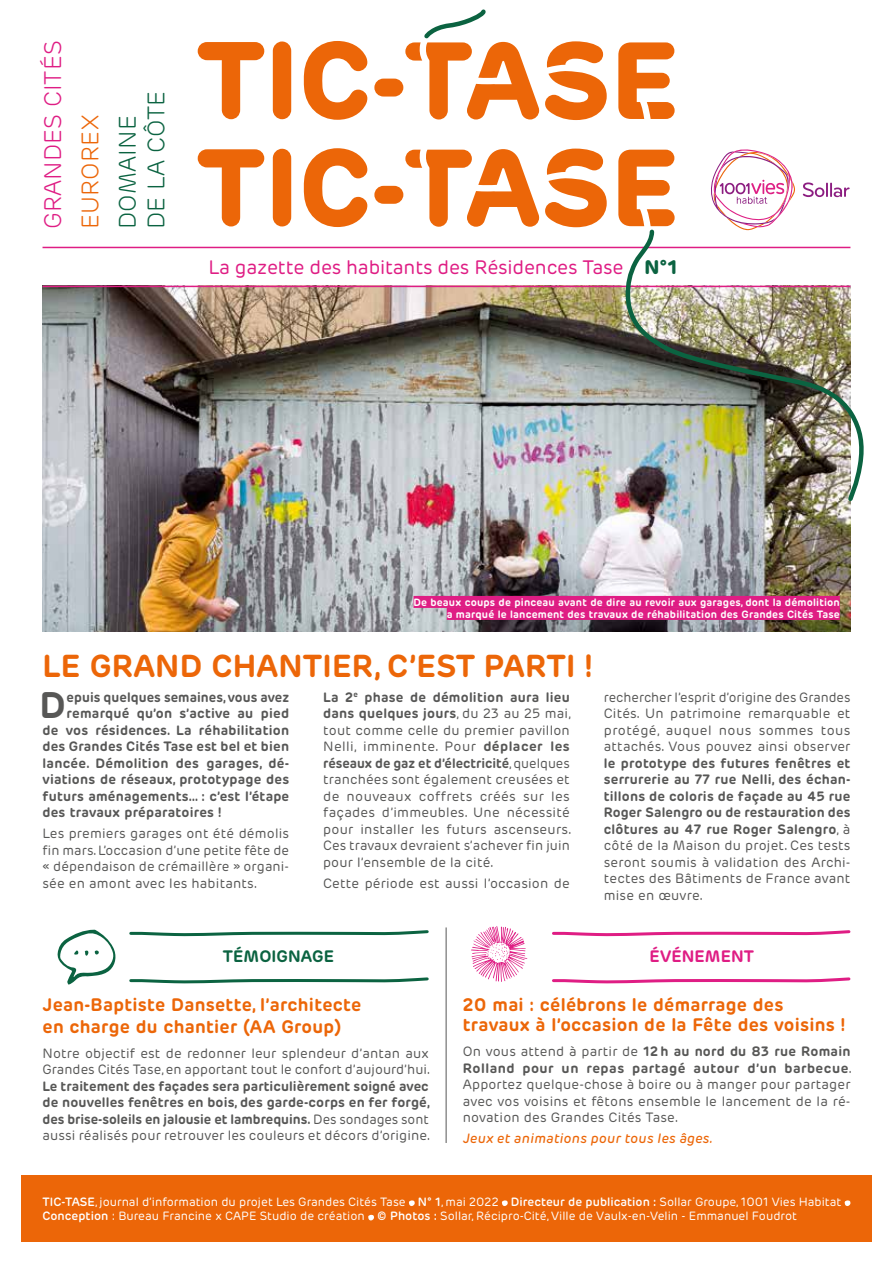
<style>
.page{position:relative;width:893px;height:1263px;background:#fff}
.page>*{position:absolute;margin:0;border:0;box-sizing:border-box;transform-origin:0 0}
.t1{font:800 108.15px/107.2px "Rubrik New";letter-spacing:.005em;color:#ec6608}
.t2{font:700 36.75px "Rubrik New";color:#575756}
.t3{font:700 31.5px "Rubrik New";letter-spacing:.005em;color:#ec6608}
.t4{font:300 24px/28.8px "Rubrik New";letter-spacing:.005em;color:#0b6341}
.t5{font:300 24px "Rubrik New";letter-spacing:.005em;color:#df1d84}
.t6{font:300 24px "Rubrik New";letter-spacing:.005em;color:#ec6608}
.t7{font:19.5px "Rubrik New";letter-spacing:-.01em;color:#df1d84}
.t8{font:700 18px/22.5px "Rubrik New";letter-spacing:.015em;color:#ec6608}
.t9{font:700 16.5px "Rubrik New";letter-spacing:.005em;color:#0b6341}
.t10{font:700 16.5px "Rubrik New";letter-spacing:.005em;color:#df1d84}
.t11{font:13.5px/16.5px "Rubrik New";letter-spacing:.01em;color:#575756;text-align:justify}
.t12{font:700 13.5px/16.5px "Rubrik New";letter-spacing:.015em;color:#575756;text-align:justify}
.t13{font:italic 500 13.5px "Rubrik New";letter-spacing:.015em;color:#ec6608}
.t14{font:12px/14.4px "Rubrik New";color:#fff}
.t15{font:700 10.5px/12px "Rubrik New";letter-spacing:.015em;color:#fff;text-align:right}
.s1{font-weight:800;color:#0b6341}
.s2{font-weight:700}
.s3{font-weight:400}
.s4{font-weight:600}
</style>
<div class="page">
<div style="left:21px;top:1175px;width:851px;height:67px;background:#ec6608"></div>
<svg style="left:409px;top:1200px;width:6px;height:6px"></svg>
<svg style="left:502px;top:1200px;width:6px;height:6px"></svg>
<svg style="left:844px;top:1200px;width:7px;height:6px"></svg>
<svg style="left:368px;top:1215px;width:6px;height:6px"></svg>
<img style="left:43px;top:287px;width:807px;height:344px">
<div style="left:413px;top:596px;width:427px;height:12px;background:#df1d84"></div>
<div style="left:447px;top:608px;width:393px;height:12px;background:#df1d84"></div>
<svg style="left:405px;top:149px;width:134px;height:78px"></svg>
<svg style="left:545px;top:41px;width:62px;height:79px"></svg>
<svg style="left:545px;top:149px;width:62px;height:78px"></svg>
<svg style="left:618px;top:42px;width:57px;height:77px"></svg>
<svg style="left:618px;top:150px;width:57px;height:76px"></svg>
<svg style="left:552px;top:977px;width:299px;height:7px"></svg>
<svg style="left:129px;top:977px;width:300px;height:7px"></svg>
<svg style="left:552px;top:930px;width:299px;height:7px"></svg>
<svg style="left:129px;top:930px;width:300px;height:7px"></svg>
<hr style="left:43px;top:286px;width:807px;height:1px;background:#df1d84">
<hr style="left:43px;top:247px;width:807px;height:1px;background:#df1d84">
<hr style="left:446px;top:927px;width:1px;height:216px;background:#575756">
<svg style="left:405px;top:9px;width:134px;height:111px"></svg>
<img style="left:623px;top:229px;width:241px;height:275px">
<svg style="left:57px;top:930px;width:59px;height:54px"></svg>
<svg style="left:471px;top:926px;width:56px;height:56px"></svg>
<svg style="left:710px;top:149px;width:85px;height:81px"></svg>
<svg style="left:803px;top:182px;width:47px;height:15px"></svg>
<h3 class="t5" style="left:39px;top:229px;width:190px;rotate:-90deg">GRANDES CITÉS</h3>
<h3 class="t6" style="left:76px;top:229px;width:116px;rotate:-90deg">EUROREX</h3>
<h3 class="t4" style="left:114px;top:229px;width:140px;rotate:-90deg">DOMAINE<br>DE LA CÔTE</h3>
<h1 class="t1" style="left:197px;top:27px;width:211px">TIC-<br>TIC-</h1>
<h3 class="t7" style="left:208px;top:255px;width:471px">La gazette des habitants des Résidences Tase <span class="s1">N°1</span></h3>
<p class="t15" style="left:413px;top:596px;width:428px">De beaux coups de pinceau avant de dire au revoir aux garages, dont la démolition a marqué le lancement des travaux de réhabilitation des Grandes Cités Tase</p>
<h3 class="t3" style="left:43px;top:646px;width:551px">LE GRAND CHANTIER, C’EST PARTI !</h3>
<h2 class="t2" style="left:40px;top:682px;width:28px">D</h2>
<p class="t12" style="left:67px;top:689px;width:224px">epuis quelques semaines, vous avez</p>
<p class="t12" style="left:67px;top:705px;width:224px">remarqué qu’on s’active au pied</p>
<p class="t12" style="left:43px;top:722px;width:248px">de vos résidences. La réhabilitation</p>
<p class="t12" style="left:43px;top:738px;width:248px">des Grandes Cités Tase est bel et bien</p>
<p class="t12" style="left:43px;top:755px;width:248px">lancée. Démolition des garages, dé-</p>
<p class="t12" style="left:43px;top:771px;width:248px">viations de réseaux, prototypage des</p>
<p class="t12" style="left:43px;top:788px;width:248px">futurs aménagements… : c’est l’étape</p>
<p class="t12" style="left:43px;top:804px;width:181px">des travaux préparatoires !</p>
<p class="t11" style="left:43px;top:825px;width:248px">Les premiers garages ont été démolis fin mars. L’occasion d’une petite fête de « dépendaison de crémaillère » organi&shy;sée en amont avec les habitants.</p>
<p class="t11" style="left:323px;top:689px;width:250px"><span class="s2">La 2</span><sup>e</sup> <span class="s2">phase de démolition aura lieu dans quelques jours</span>, du 23 au 25 mai, tout comme celle du premier pavillon Nelli, imminente. Pour <span class="s2">déplacer les réseaux de gaz et d’électricité</span>, quelques tranchées sont également creusées et de nouveaux coffrets créés sur les façades d’immeubles. Une nécessité pour installer les futurs ascenseurs.<br>Ces travaux devraient s’achever fin juin pour l’ensemble de la cité.</p>
<p class="t11" style="left:323px;top:875px;width:248px">Cette période est aussi l’occasion de</p>
<p class="t11" style="left:604px;top:689px;width:248px">rechercher l’esprit d’origine des Grandes Cités. Un patrimoine remarquable et protégé, auquel nous sommes tous attachés. Vous pouvez ainsi observer</p>
<p class="t12" style="left:604px;top:755px;width:248px">le prototype des futures fenêtres et serrurerie au 77 rue Nelli, des échan&shy;tillons de coloris de façade au 45 rue Roger Salengro ou de restauration des clôtures au 47 rue Roger Salengro<span class="s3">, à côté de la Maison du projet. Ces tests seront soumis à validation des Archi&shy;tectes des Bâtiments de France avant mise en œuvre.</span></p>
<p class="t9" style="left:223px;top:946px;width:113px">TÉMOIGNAGE</p>
<p class="t10" style="left:649px;top:946px;width:106px">ÉVÉNEMENT</p>
<h3 class="t8" style="left:43px;top:993px;width:320px">Jean-Baptiste Dansette, l’architecte en charge du chantier (AA Group)</h3>
<p class="t11" style="left:43px;top:1045px;width:389px">Notre objectif est de redonner leur splendeur d’antan aux<br>Grandes Cités Tase, en apportant tout le confort d’aujourd’hui.</p>
<p class="t12" style="left:43px;top:1078px;width:389px">Le traitement des façades sera particulièrement soigné avec de nouvelles fenêtres en bois, des garde-corps en fer forgé, des brise-soleils en jalousie et lambrequins. <span class="s3">Des sondages sont aussi réalisés pour retrouver les couleurs et décors d’origine.</span></p>
<h3 class="t8" style="left:463px;top:994px;width:384px;line-height:20.7px">20 mai : célébrons le démarrage des travaux à l’occasion de la Fête des voisins !</h3>
<p class="t11" style="left:463px;top:1043px;width:391px">On vous attend à partir de <span class="s2">12 h au nord du 83 rue Romain Rolland pour un repas partagé autour d’un barbecue</span>.<br>Apportez quelque-chose à boire ou à manger pour partager avec vos voisins et fêtons ensemble le lancement de la ré&shy;novation des Grandes Cités Tase.</p>
<p class="t13" style="left:463px;top:1130px;width:251px">Jeux et animations pour tous les âges.</p>
<p class="t14" style="left:43px;top:1195px;width:800px"><span class="s4">TIC-TASE</span>, journal d’information du projet Les Grandes Cités Tase <span class="s4">N° 1</span>, mai 2022 <span class="s4">Directeur de publication :</span> Sollar Groupe, 1001 Vies Habitat<br><span class="s4">Conception</span> : Bureau Francine x CAPE Studio de création <span class="s4">© Photos :</span> Sollar, Récipro-Cité, Ville de Vaulx-en-Velin - Emmanuel Foudrot</p>
</div>
